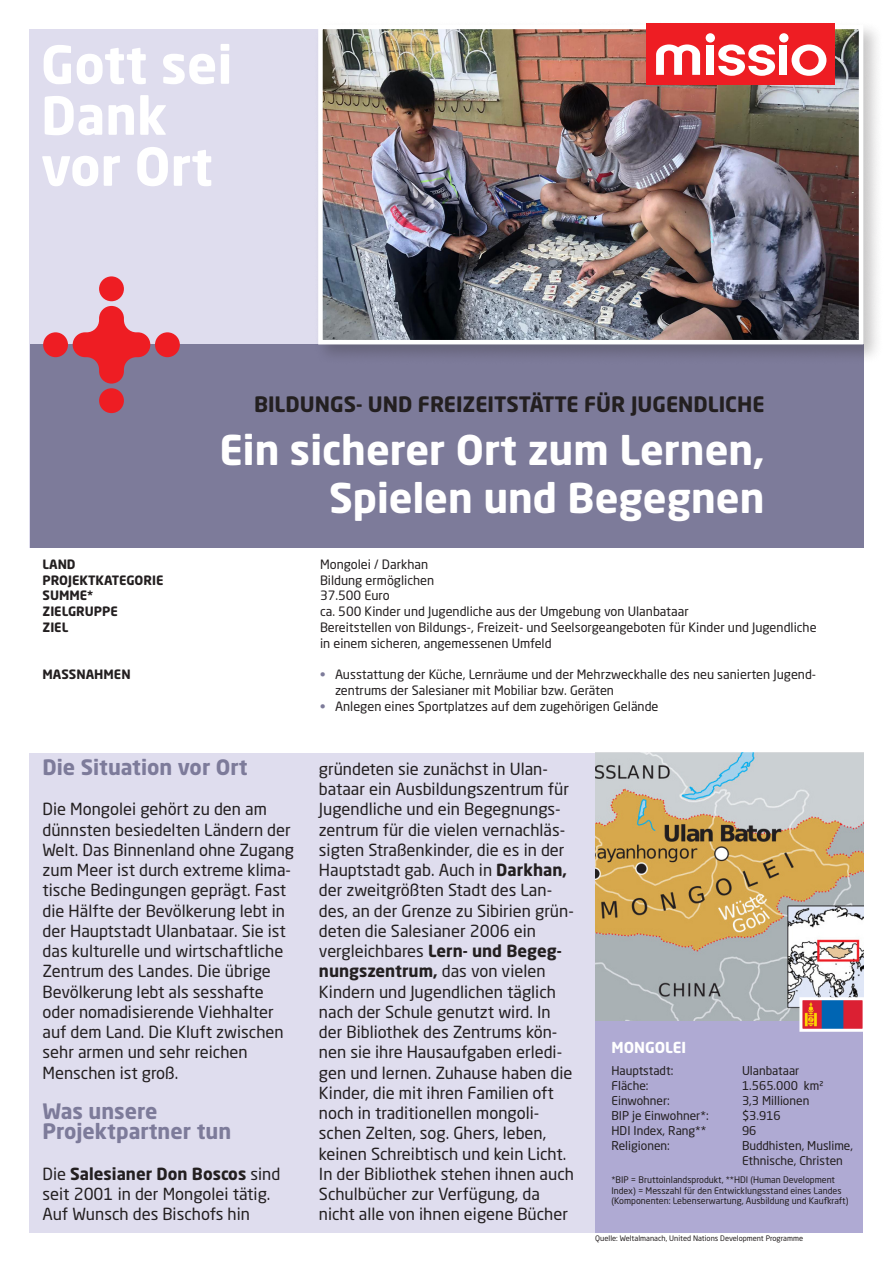
<style>
.page{position:relative;width:893px;height:1263px;background:#fff}
.page>*{position:absolute;margin:0;border:0;box-sizing:border-box;transform-origin:0 0}
.t1{font:700 51.75px "Neo Sans Std";color:#fff}
.t2{font:700 40.5px/48px "Neo Sans Std";color:#fff;text-align:right}
.Fließtext_auf_GLR_bo{font:700 21px/20.2px "Neo Sans Std";color:#7d7b9a}
.t3{font:700 21px "Neo Sans Std";color:#231f20}
.Fließtext_auf_GLR{font:16.5px/20.2px "Neo Sans Std";color:#231f20}
.t4{font:700 15px "Neo Sans Std";color:#fff}
.t5{font:12.75px "Neo Sans Std";color:#231f20}
.t6{font:700 12.75px "Neo Sans Std";color:#231f20}
.t7{font:12px/15px "Neo Sans Std";color:#231f20}
.t8{font:9px/10.5px "Neo Sans Std";color:#231f20}
.t9{font:7.5px "Neo Sans Std";color:#231f20}
.s1{font-weight:700;color:#7d7b9a}
.s2{font-weight:700}
</style>
<div class="page">
<div style="left:30px;top:30px;width:833px;height:1203px;background:#dfddee"></div>
<div style="left:30px;top:344px;width:833px;height:205px;background:#7d7b9a"></div>
<div style="left:0;top:549px;width:893px;height:204px;background:#fff"></div>
<div style="left:43px;top:332px;width:25px;height:25px;background:#ee1d23;border-radius:50%"></div>
<div style="left:155px;top:332px;width:25px;height:25px;background:#ee1d23;border-radius:50%"></div>
<div style="left:99px;top:388px;width:25px;height:25px;background:#ee1d23;border-radius:50%"></div>
<div style="left:99px;top:276px;width:25px;height:25px;background:#ee1d23;border-radius:50%"></div>
<svg style="left:73px;top:306px;width:77px;height:78px"></svg>
<div style="left:313px;top:20px;width:571px;height:345px;background:#231f20;opacity:.25"></div>
<img style="left:323px;top:30px;width:535px;height:309px">
<div style="left:318px;top:25px;width:545px;height:319px;border:4px solid #fff"></div>
<div style="left:595px;top:1020px;width:268px;height:213px;background:#afaad3"></div>
<img style="left:595px;top:753px;width:268px;height:267px">
<div style="left:646px;top:23px;width:188px;height:62px;background:#ee1d23"></div>
<svg style="left:656px;top:44px;width:44px;height:31px"></svg>
<svg style="left:718px;top:44px;width:57px;height:32px"></svg>
<div style="left:706px;top:45px;width:8px;height:30px;background:#fff"></div>
<div style="left:706px;top:33px;width:9px;height:10px;background:#fff;border-radius:50%"></div>
<div style="left:779px;top:45px;width:8px;height:30px;background:#fff"></div>
<div style="left:779px;top:33px;width:9px;height:10px;background:#fff;border-radius:50%"></div>
<svg style="left:792px;top:44px;width:34px;height:32px"></svg>
<img style="left:803px;top:1001px;width:59px;height:27px">
<div style="left:799px;top:997px;width:67px;height:35px;border:3px solid #fff"></div>
<p class="t1" style="left:41px;top:31px;width:193px">Gott sei</p>
<p class="t1" style="left:41px;top:82px;width:128px">Dank</p>
<p class="t1" style="left:41px;top:133px;width:173px">vor Ort</p>
<p class="t3" style="left:254px;top:390px;width:512px">BILDUNGS- UND FREIZEITSTÄTTE FÜR JUGENDLICHE</p>
<p class="t2" style="left:219px;top:425px;width:547px">Ein sicherer Ort zum Lernen,<br>Spielen und Begegnen</p>
<p class="t6" style="left:43px;top:556px;width:35px">LAND</p>
<p class="t5" style="left:320px;top:556px;width:110px">Mongolei / Darkhan</p>
<p class="t6" style="left:43px;top:572px;width:123px">PROJEKTKATEGORIE</p>
<p class="t5" style="left:320px;top:572px;width:116px">Bildung ermöglichen</p>
<p class="t6" style="left:43px;top:587px;width:52px">SUMME*</p>
<p class="t5" style="left:320px;top:588px;width:71px">37.500 Euro</p>
<p class="t6" style="left:43px;top:603px;width:77px">ZIELGRUPPE</p>
<p class="t5" style="left:320px;top:604px;width:370px">ca. 500 Kinder und Jugendliche aus der Umgebung von Ulanbataar</p>
<p class="t6" style="left:43px;top:619px;width:27px">ZIEL</p>
<p class="t5" style="left:320px;top:619px;width:498px">Bereitstellen von Bildungs-, Freizeit- und Seelsorgeangeboten für Kinder und Jugendliche</p>
<p class="t5" style="left:320px;top:635px;width:233px">in einem sicheren, angemessenen Umfeld</p>
<p class="t6" style="left:43px;top:666px;width:90px">MASSNAHMEN</p>
<p class="t5" style="left:320px;top:667px;width:498px"><span class="s1">•</span> Ausstattung der Küche, Lernräume und der Mehrzweckhalle des neu sanierten Jugend-</p>
<p class="t5" style="left:335px;top:682px;width:281px">zentrums der Salesianer mit Mobiliar bzw. Geräten</p>
<p class="t5" style="left:320px;top:698px;width:340px"><span class="s1">•</span> Anlegen eines Sportplatzes auf dem zugehörigen Gelände</p>
<p class="Fließtext_auf_GLR_bo" style="left:43px;top:756px;width:207px">Die Situation vor Ort</p>
<p class="Fließtext_auf_GLR" style="left:43px;top:799px;width:253px">Die Mongolei gehört zu den am dünnsten besiedelten Ländern der<br>Welt. Das Binnenland ohne Zugang zum Meer ist durch extreme klima&shy;tische Bedingungen geprägt. Fast die Hälfte der Bevölkerung lebt in der Hauptstadt Ulanbataar. Sie ist das kulturelle und wirtschaftliche<br>Zentrum des Landes. Die übrige<br>Bevölkerung lebt als sesshafte oder nomadisierende Viehhalter auf dem Land. Die Kluft zwischen sehr armen und sehr reichen</p>
<p class="Fließtext_auf_GLR" style="left:43px;top:1062px;width:137px">Menschen ist groß.</p>
<p class="Fließtext_auf_GLR_bo" style="left:43px;top:1101px;width:190px">Was unsere<br>Projektpartner tun</p>
<p class="Fließtext_auf_GLR" style="left:43px;top:1163px;width:239px">Die <span class="s2">Salesianer Don Boscos</span> sind seit 2001 in der Mongolei tätig.<br>Auf Wunsch des Bischofs hin</p>
<p class="Fließtext_auf_GLR" style="left:319px;top:758px;width:231px">gründeten sie zunächst in Ulan-</p>
<p class="Fließtext_auf_GLR" style="left:319px;top:779px;width:257px">bataar ein Ausbildungszentrum für Jugendliche und ein Begegnungs&shy;zentrum für die vielen vernachläs&shy;sigten Straßenkinder, die es in der Hauptstadt gab. Auch in <span class="s2">Darkhan, </span>der zweitgrößten Stadt des Lan&shy;des, an der Grenze zu Sibirien grün&shy;deten die Salesianer 2006 ein vergleichbares <span class="s2">Lern- und Begeg&shy;nungszentrum,</span> das von vielen Kindern und Jugendlichen täglich nach der Schule genutzt wird. In der Bibliothek des Zentrums kön&shy;nen sie ihre Hausaufgaben erledi&shy;gen und lernen. Zuhause haben die Kinder, die mit ihren Familien oft noch in traditionellen mongoli&shy;schen Zelten, sog. Ghers, leben, keinen Schreibtisch und kein Licht.<br>In der Bibliothek stehen ihnen auch Schulbücher zur Verfügung, da nicht alle von ihnen eigene Bücher</p>
<p class="t4" style="left:611px;top:1037px;width:76px">MONGOLEI</p>
<p class="t7" style="left:611px;top:1063px;width:63px">Hauptstadt:</p>
<p class="t7" style="left:742px;top:1063px;width:59px">Ulanbataar</p>
<p class="t7" style="left:611px;top:1078px;width:39px">Fläche:</p>
<p class="t7" style="left:742px;top:1078px;width:83px">1.565.000 km2</p>
<p class="t7" style="left:611px;top:1093px;width:60px">Einwohner:</p>
<p class="t7" style="left:742px;top:1093px;width:69px">3,3 Millionen</p>
<p class="t7" style="left:611px;top:1108px;width:99px">BIP je Einwohner*:</p>
<p class="t7" style="left:742px;top:1108px;width:40px">$3.916</p>
<p class="t7" style="left:611px;top:1123px;width:96px">HDI Index, Rang**</p>
<p class="t7" style="left:742px;top:1123px;width:16px">96</p>
<p class="t7" style="left:611px;top:1138px;width:60px">Religionen:</p>
<p class="t7" style="left:742px;top:1138px;width:113px">Buddhisten, Muslime,<br>Ethnische, Christen</p>
<p class="t8" style="left:611px;top:1174px;width:238px">*BIP = Bruttoinlandsprodukt, **HDI (Human Development<br>Index) = Messzahl für den Entwicklungsstand eines Landes (Komponenten: Lebenserwartung, Ausbildung und Kaufkraft)</p>
<p class="t9" style="left:595px;top:1233px;width:209px">Quelle: Weltalmanach, United Nations Development Programme</p>
</div>
